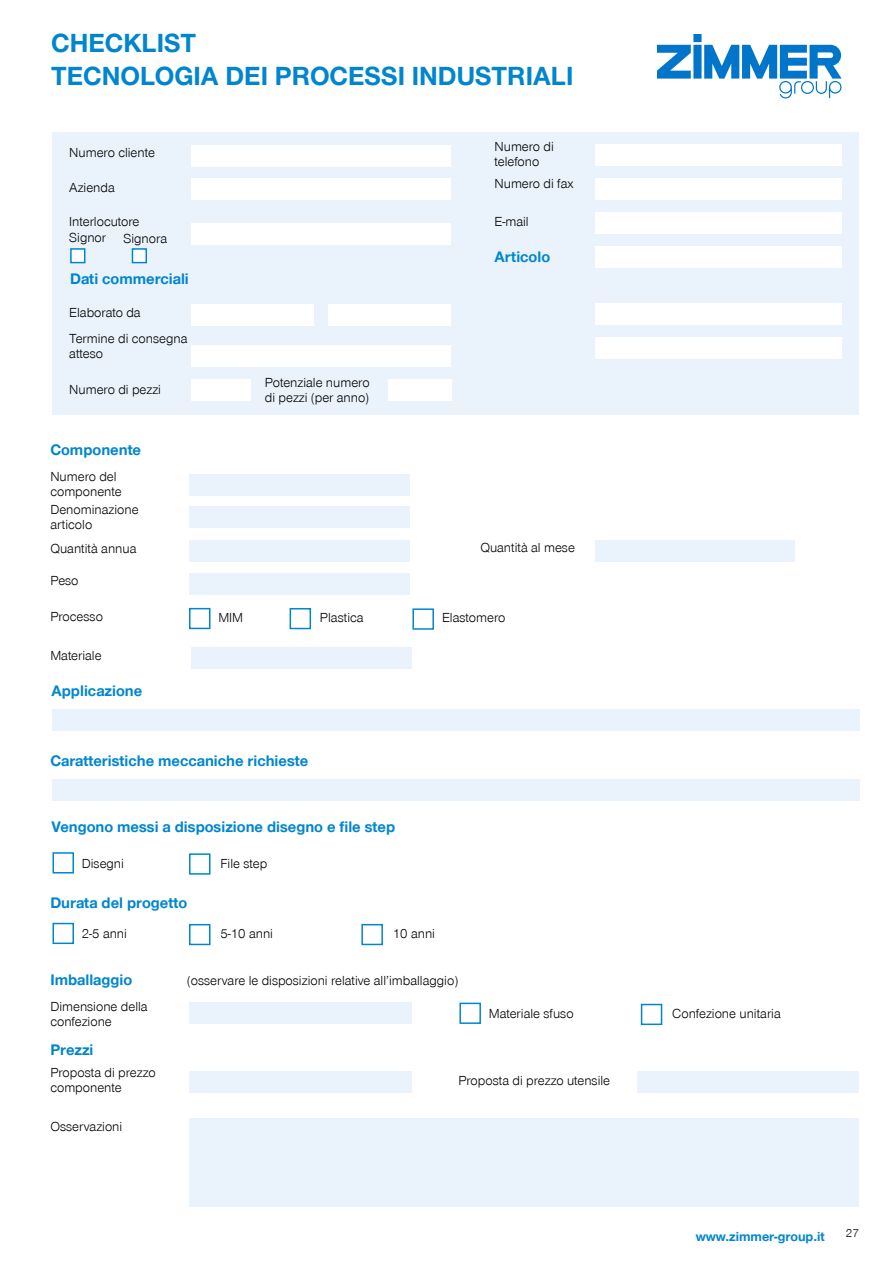
<style>
.page{position:relative;width:893px;height:1263px;background:#fff}
.page>*{position:absolute;margin:0;border:0;box-sizing:border-box;transform-origin:0 0}
.t1{font:700 27px/33px "Zimmer Group Sans Global";color:#0086ce}
.t2{font:700 15.75px "Zimmer Group Sans Global";color:#0086ce}
.t3{font:300 13.5px/15px "Zimmer Group Sans Global";color:#000}
.t4{font:700 13.5px "Zimmer Group Sans Global";color:#0086ce}
.t5{font:300 12px "Zimmer Group Sans Global";color:#000}
</style>
<div class="page">
<svg style="left:657px;top:34px;width:185px;height:65px"></svg>
<div style="left:53px;top:779px;width:807px;height:22px;background:#eaf3fc"></div>
<div style="left:189px;top:474px;width:220px;height:22px;background:#eaf3fc"></div>
<div style="left:189px;top:506px;width:220px;height:22px;background:#eaf3fc"></div>
<div style="left:189px;top:540px;width:220px;height:22px;background:#eaf3fc"></div>
<div style="left:53px;top:132px;width:806px;height:283px;background:#eaf3fc"></div>
<div style="left:191px;top:145px;width:260px;height:22px;background:#fff"></div>
<div style="left:595px;top:144px;width:247px;height:22px;background:#fff"></div>
<div style="left:191px;top:178px;width:260px;height:22px;background:#fff"></div>
<div style="left:595px;top:178px;width:247px;height:22px;background:#fff"></div>
<div style="left:191px;top:223px;width:260px;height:21px;background:#fff"></div>
<div style="left:191px;top:345px;width:260px;height:22px;background:#fff"></div>
<div style="left:191px;top:304px;width:123px;height:21px;background:#fff"></div>
<div style="left:328px;top:304px;width:123px;height:21px;background:#fff"></div>
<div style="left:388px;top:379px;width:63px;height:22px;background:#fff"></div>
<div style="left:191px;top:379px;width:60px;height:22px;background:#fff"></div>
<div style="left:595px;top:212px;width:247px;height:22px;background:#fff"></div>
<div style="left:595px;top:247px;width:247px;height:21px;background:#fff"></div>
<div style="left:595px;top:540px;width:200px;height:22px;background:#eaf3fc"></div>
<div style="left:189px;top:573px;width:220px;height:21px;background:#eaf3fc"></div>
<div style="left:189px;top:1003px;width:222px;height:21px;background:#eaf3fc"></div>
<div style="left:189px;top:1071px;width:222px;height:22px;background:#eaf3fc"></div>
<div style="left:189px;top:1118px;width:670px;height:89px;background:#eaf3fc"></div>
<div style="left:595px;top:303px;width:247px;height:21px;background:#fff"></div>
<div style="left:595px;top:337px;width:247px;height:21px;background:#fff"></div>
<div style="left:189px;top:608px;width:21px;height:21px;border:2px solid #0086ce"></div>
<div style="left:290px;top:608px;width:21px;height:21px;border:2px solid #0086ce"></div>
<div style="left:412px;top:608px;width:22px;height:22px;border:2px solid #0086ce"></div>
<div style="left:53px;top:709px;width:807px;height:21px;background:#eaf3fc"></div>
<div style="left:191px;top:647px;width:221px;height:22px;background:#eaf3fc"></div>
<div style="left:53px;top:852px;width:21px;height:21px;border:2px solid #0086ce"></div>
<div style="left:189px;top:853px;width:21px;height:22px;border:2px solid #0086ce"></div>
<div style="left:53px;top:923px;width:21px;height:21px;border:2px solid #0086ce"></div>
<div style="left:189px;top:924px;width:21px;height:21px;border:2px solid #0086ce"></div>
<div style="left:361px;top:924px;width:22px;height:21px;border:2px solid #0086ce"></div>
<div style="left:459px;top:1003px;width:22px;height:21px;border:2px solid #0086ce"></div>
<div style="left:641px;top:1004px;width:21px;height:21px;border:2px solid #0086ce"></div>
<div style="left:638px;top:1071px;width:221px;height:22px;background:#eaf3fc"></div>
<div style="left:70px;top:248px;width:15px;height:15px;background:#fff;border:2px solid #0086ce"></div>
<div style="left:132px;top:248px;width:15px;height:15px;background:#fff;border:2px solid #0086ce"></div>
<h1 class="t1" style="left:51px;top:26px;width:524px">CHECKLIST<br>TECNOLOGIA DEI PROCESSI INDUSTRIALI</h1>
<p class="t3" style="left:69px;top:145px;width:87px">Numero cliente</p>
<p class="t3" style="left:495px;top:139px;width:61px">Numero di telefono</p>
<p class="t3" style="left:69px;top:180px;width:47px">Azienda</p>
<p class="t3" style="left:495px;top:175px;width:80px">Numero di fax</p>
<p class="t3" style="left:69px;top:214px;width:72px;line-height:15.9px">Interlocutore<br>Signor</p>
<p class="t3" style="left:124px;top:230px;width:45px">Signora</p>
<p class="t2" style="left:70px;top:269px;width:120px">Dati commerciali</p>
<p class="t3" style="left:69px;top:305px;width:73px">Elaborato da</p>
<p class="t3" style="left:69px;top:331px;width:120px">Termine di consegna atteso</p>
<p class="t3" style="left:69px;top:382px;width:93px">Numero di pezzi</p>
<p class="t2" style="left:50px;top:440px;width:92px">Componente</p>
<p class="t3" style="left:265px;top:375px;width:106px">Potenziale numero di pezzi (per anno)</p>
<p class="t3" style="left:495px;top:214px;width:36px">E-mail</p>
<p class="t2" style="left:495px;top:247px;width:57px">Articolo</p>
<p class="t3" style="left:50px;top:469px;width:73px">Numero del componente</p>
<p class="t3" style="left:50px;top:501px;width:90px">Denominazione articolo</p>
<p class="t3" style="left:50px;top:540px;width:88px">Quantità annua</p>
<p class="t3" style="left:480px;top:540px;width:96px">Quantità al mese</p>
<p class="t3" style="left:50px;top:573px;width:30px">Peso</p>
<p class="t3" style="left:50px;top:608px;width:54px">Processo</p>
<p class="t3" style="left:218px;top:609px;width:26px">MIM</p>
<p class="t3" style="left:320px;top:609px;width:45px">Plastica</p>
<p class="t3" style="left:442px;top:609px;width:65px">Elastomero</p>
<p class="t3" style="left:50px;top:648px;width:53px">Materiale</p>
<p class="t2" style="left:51px;top:681px;width:92px">Applicazione</p>
<p class="t2" style="left:50px;top:752px;width:259px">Caratteristiche meccaniche richieste</p>
<p class="t2" style="left:51px;top:818px;width:345px">Vengono messi a disposizione disegno e file step</p>
<p class="t3" style="left:82px;top:855px;width:44px">Disegni</p>
<p class="t3" style="left:220px;top:855px;width:48px">File step</p>
<p class="t2" style="left:50px;top:893px;width:138px">Durata del progetto</p>
<p class="t3" style="left:82px;top:926px;width:47px">2-5 anni</p>
<p class="t3" style="left:220px;top:926px;width:54px">5-10 anni</p>
<p class="t3" style="left:393px;top:926px;width:44px">10 anni</p>
<p class="t2" style="left:50px;top:970px;width:83px">Imballaggio</p>
<p class="t3" style="left:50px;top:999px;width:99px">Dimensione della confezione</p>
<p class="t2" style="left:50px;top:1040px;width:45px">Prezzi</p>
<p class="t3" style="left:187px;top:973px;width:272px">(osservare le disposizioni relative all’imballaggio)</p>
<p class="t3" style="left:489px;top:1006px;width:86px">Materiale sfuso</p>
<p class="t3" style="left:672px;top:1006px;width:110px">Confezione unitaria</p>
<p class="t3" style="left:50px;top:1065px;width:107px">Proposta di prezzo componente</p>
<p class="t3" style="left:458px;top:1073px;width:153px">Proposta di prezzo utensile</p>
<p class="t3" style="left:50px;top:1119px;width:73px">Osservazioni</p>
<p class="t4" style="left:696px;top:1228px;width:131px">www.zimmer-group.it</p>
<p class="t5" style="left:846px;top:1226px;width:15px">27</p>
</div>
